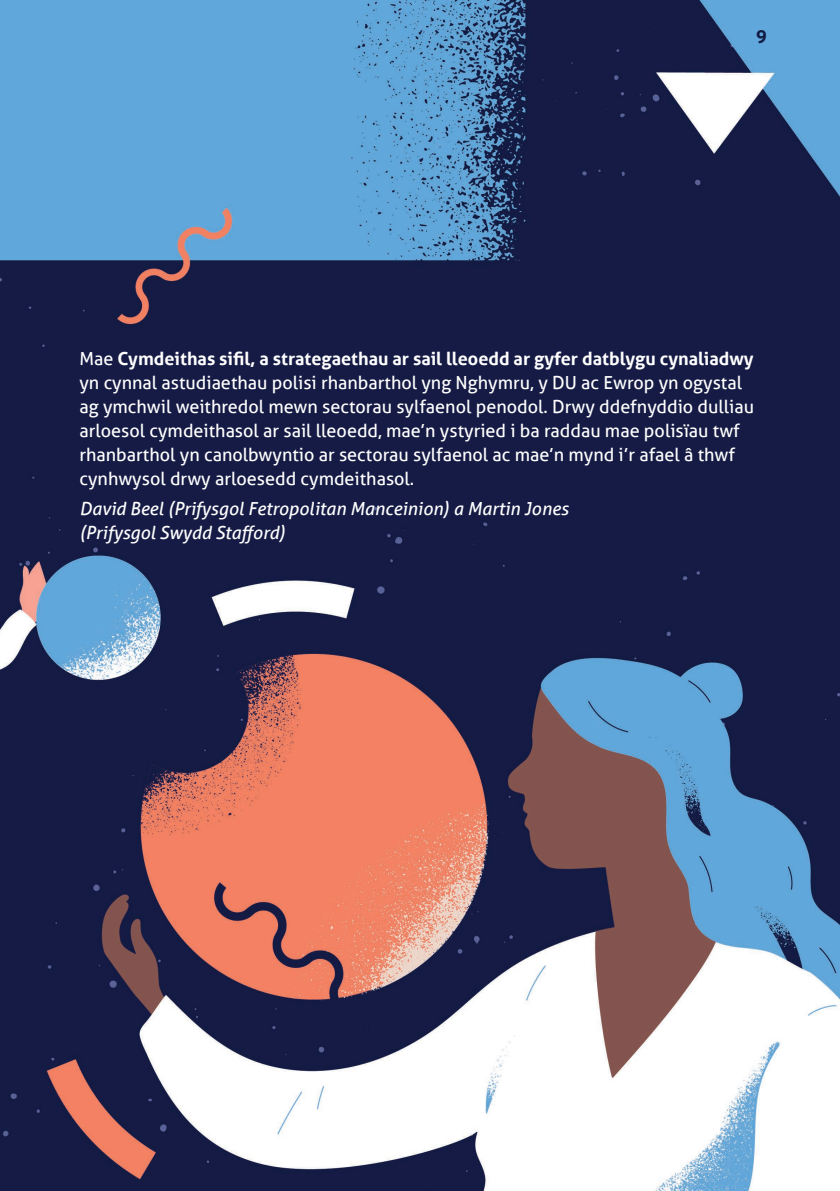
<style>
.page{position:relative;width:840px;height:1191px;background:#fff}
.page>*{position:absolute;margin:0;border:0;box-sizing:border-box;transform-origin:0 0}
.t1{font:18px/24px "Aller";color:#fff}
.t2{font:italic 18px/24px "Aller";color:#fff}
.t3{font:700 18px "Aller";color:#111a43}
.s1{font-weight:700}
</style>
<div class="page">
<img style="left:0;top:0;width:839px;height:1191px">
<p class="t3" style="left:755px;top:26px;width:12px">9</p>
<p class="t1" style="left:79px;top:346px;width:675px">Mae <span class="s1">Cymdeithas sifil, a strategaethau ar sail lleoedd ar gyfer datblygu cynaliadwy </span>yn cynnal astudiaethau polisi rhanbarthol yng Nghymru, y DU ac Ewrop yn ogystal ag ymchwil weithredol mewn sectorau sylfaenol penodol. Drwy ddefnyddio dulliau arloesol cymdeithasol ar sail lleoedd, mae’n ystyried i ba raddau mae polisïau twf rhanbarthol yn canolbwyntio ar sectorau sylfaenol ac mae’n mynd i’r afael â thwf cynhwysol drwy arloesedd cymdeithasol.</p>
<p class="t2" style="left:79px;top:496px;width:490px">David Beel (Prifysgol Fetropolitan Manceinion) a Martin Jones (Prifysgol Swydd Stafford)</p>
</div>
